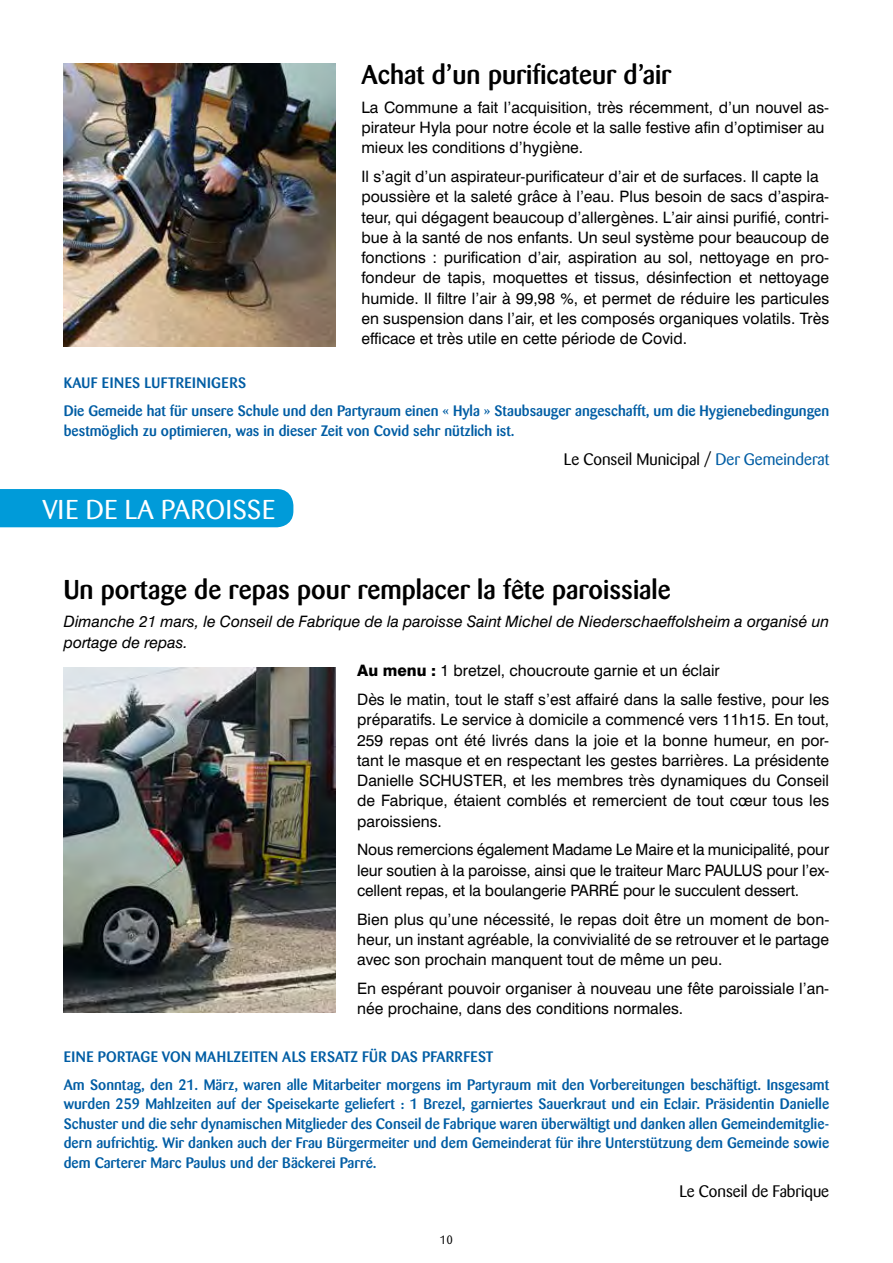
<style>
.page{position:relative;width:893px;height:1263px;background:#fff}
.page>*{position:absolute;margin:0;border:0;box-sizing:border-box;transform-origin:0 0}
.t1{font:500 27px "Barmeno";color:#000}
.t2{font:27px "Barmeno";letter-spacing:.03em;color:#fff}
.t3{font:16.5px "Barmeno";color:#000}
.t4{font:15.75px/20.2px "Swiss 721 BT";color:#000}
.t5{font:italic 15.75px/20.2px "Swiss 721 BT";color:#000}
.t6{font:500 15px/19.5px "Barmeno";color:#005da4}
.t7{font:12px "Barmeno";color:#000}
.s1{color:#005da4}
.s2{font-weight:800}
</style>
<div class="page">
<img style="left:64px;top:64px;width:272px;height:283px">
<img style="left:64px;top:668px;width:272px;height:344px">
<div style="left:0;top:489px;width:293px;height:38px;background:#009bd9"></div>
<h1 class="t1" style="left:361px;top:59px;width:311px">Achat d’un purificateur d’air</h1>
<p class="t4" style="left:361px;top:97px;width:469px">La Commune a fait l’acquisition, très récemment, d’un nouvel as&shy;pirateur Hyla pour notre école et la salle festive afin d’optimiser au mieux les conditions d’hygiène.</p>
<p class="t4" style="left:361px;top:166px;width:469px">Il s’agit d’un aspirateur-purificateur d’air et de surfaces. Il capte la poussière et la saleté grâce à l’eau. Plus besoin de sacs d’aspira&shy;teur, qui dégagent beaucoup d’allergènes. L’air ainsi purifié, contri&shy;bue à la santé de nos enfants. Un seul système pour beaucoup de fonctions : purification d’air, aspiration au sol, nettoyage en pro&shy;fondeur de tapis, moquettes et tissus, désinfection et nettoyage humide. Il filtre l’air à 99,98 %, et permet de réduire les particules en suspension dans l’air, et les composés organiques volatils. Très efficace et très utile en cette période de Covid.</p>
<p class="t6" style="left:64px;top:369px;width:767px;line-height:28px">KAUF EINES LUFTREINIGERS<br>Die Gemeide hat für unsere Schule und den Partyraum einen « Hyla » Staubsauger angeschafft, um die Hygienebedingungen</p>
<p class="t6" style="left:64px;top:421px;width:452px">bestmöglich zu optimieren, was in dieser Zeit von Covid sehr nützlich ist.</p>
<p class="t3" style="left:564px;top:450px;width:267px">Le Conseil Municipal / <span class="s1">Der Gemeinderat</span></p>
<h1 class="t2" style="left:43px;top:494px;width:234px">VIE DE LA PAROISSE</h1>
<h1 class="t1" style="left:64px;top:573px;width:608px">Un portage de repas pour remplacer la fête paroissiale</h1>
<p class="t5" style="left:64px;top:611px;width:767px">Dimanche 21 mars, le Conseil de Fabrique de la paroisse Saint Michel de Niederschaeffolsheim a organisé un portage de repas.</p>
<p class="t4" style="left:357px;top:656px;width:473px;line-height:28.8px"><span class="s2">Au menu :</span> 1 bretzel, choucroute garnie et un éclair<br>Dès le matin, tout le staff s’est affairé dans la salle festive, pour les</p>
<p class="t4" style="left:357px;top:709px;width:474px;text-align:justify">préparatifs. Le service à domicile a commencé vers 11h15. En tout, 259 repas ont été livrés dans la joie et la bonne humeur, en por&shy;tant le masque et en respectant les gestes barrières. La présidente Danielle SCHUSTER, et les membres très dynamiques du Conseil de Fabrique, étaient comblés et remercient de tout cœur tous les paroissiens.</p>
<p class="t4" style="left:357px;top:839px;width:473px;text-align:justify">Nous remercions également Madame Le Maire et la municipalité, pour leur soutien à la paroisse, ainsi que le traiteur Marc PAULUS pour l’ex&shy;cellent repas, et la boulangerie PARRÉ pour le succulent dessert.</p>
<p class="t4" style="left:357px;top:909px;width:474px;text-align:justify">Bien plus qu’une nécessité, le repas doit être un moment de bon&shy;heur, un instant agréable, la convivialité de se retrouver et le partage avec son prochain manquent tout de même un peu.</p>
<p class="t4" style="left:357px;top:978px;width:473px">En espérant pouvoir organiser à nouveau une fête paroissiale l’an&shy;née prochaine, dans des conditions normales.</p>
<p class="t6" style="left:64px;top:1042px;width:767px;line-height:28px">EINE PORTAGE VON MAHLZEITEN ALS ERSATZ FÜR DAS PFARRFEST<br>Am Sonntag, den 21. März, waren alle Mitarbeiter morgens im Partyraum mit den Vorbereitungen beschäftigt. Insgesamt</p>
<p class="t6" style="left:64px;top:1094px;width:767px;text-align:justify">wurden 259 Mahlzeiten auf der Speisekarte geliefert : 1 Brezel, garniertes Sauerkraut und ein Eclair. Präsidentin Danielle Schuster und die sehr dynamischen Mitglieder des Conseil de Fabrique waren überwältigt und danken allen Gemeindemitglie&shy;dern aufrichtig. Wir danken auch der Frau Bürgermeiter und dem Gemeinderat für ihre Unterstützung dem Gemeinde sowie dem Carterer Marc Paulus und der Bäckerei Parré.</p>
<p class="t3" style="left:679px;top:1182px;width:151px">Le Conseil de Fabrique</p>
<p class="t7" style="left:440px;top:1233px;width:15px">10</p>
</div>
